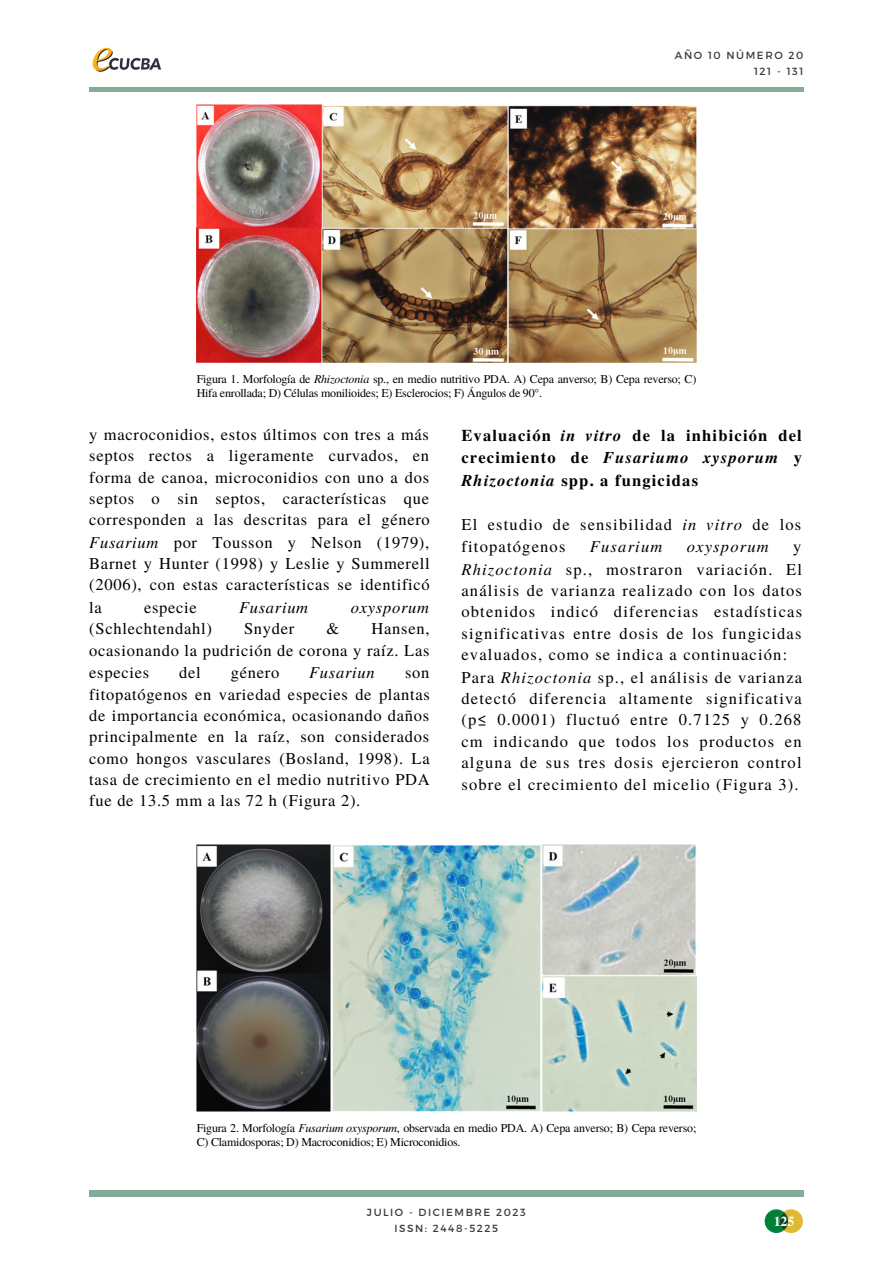
<style>
.page{position:relative;width:893px;height:1264px;background:#fff}
.page>*{position:absolute;margin:0;border:0;box-sizing:border-box;transform-origin:0 0}
.t1{font:16.5px/21.6px "Te X Gyre Termes";letter-spacing:.045em;color:#000;text-align:justify}
.t2{font:700 16.5px/22.5px "Te X Gyre Termes";letter-spacing:.07em;color:#000;text-align:justify}
.t3{font:16.5px/22.5px "Te X Gyre Termes";letter-spacing:.07em;color:#000}
.t4{font:italic 16.5px "Te X Gyre Termes";letter-spacing:.045em;color:#000}
.t5{font:italic 16.5px "Te X Gyre Termes";letter-spacing:.07em;color:#000}
.t6{font:700 13.8px "Te X Gyre Termes";color:#fefefe}
.t7{font:12px/14px "Te X Gyre Termes";letter-spacing:-.015em;color:#000}
.t8{font:10.35px "Montserrat";letter-spacing:.15em;color:#3a3a3a}
.s1{font-style:italic}
</style>
<div class="page">
<hr style="left:89px;top:88px;width:714px;height:3px;background:#83ad96">
<div style="left:89px;top:1190px;width:714px;height:6px;background:#83ad96"></div>
<svg style="left:764px;top:1209px;width:38px;height:23px"></svg>
<img style="left:92px;top:47px;width:69px;height:25px">
<img style="left:197px;top:105px;width:499px;height:257px">
<img style="left:197px;top:844px;width:499px;height:267px">
<p class="t8" style="left:674px;top:48px;width:130px">AÑO 10 NÚMERO 20</p>
<p class="t8" style="left:754px;top:64px;width:51px">121 - 131</p>
<p class="t7" style="left:197px;top:372px;width:501px">Figura 1. Morfología de <span class="s1">Rhizoctonia</span> sp., en medio nutritivo PDA. A) Cepa anverso; B) Cepa reverso; C)<br>Hifa enrollada; D) Células monilioides; E) Esclerocios; F) Ángulos de 90°.</p>
<p class="t1" style="left:89px;top:422px;width:342px">y macroconidios, estos últimos con tres a más septos rectos a ligeramente curvados, en forma de canoa, microconidios con uno a dos septos o sin septos, características que corresponden a las descritas para el género <span class="s1">Fusarium</span> por Tousson y Nelson (1979), Barnet y Hunter (1998) y Leslie y Summerell (2006), con estas características se identificó la</p>
<p class="t1" style="left:144px;top:596px;width:54px">especie</p>
<p class="t4" style="left:239px;top:595px;width:71px">Fusarium</p>
<p class="t4" style="left:351px;top:595px;width:80px">oxysporum</p>
<p class="t1" style="left:89px;top:617px;width:124px">(Schlechtendahl)</p>
<p class="t1" style="left:244px;top:617px;width:52px">Snyder</p>
<p class="t1" style="left:326px;top:617px;width:14px">&amp;</p>
<p class="t1" style="left:89px;top:617px;width:342px;text-indent:282px">Hansen, ocasionando la pudrición de corona y raíz. Las especies</p>
<p class="t1" style="left:179px;top:661px;width:23px">del</p>
<p class="t1" style="left:231px;top:661px;width:50px">género</p>
<p class="t4" style="left:309px;top:660px;width:67px">Fusariun</p>
<p class="t1" style="left:89px;top:661px;width:342px;text-indent:316px">son fitopatógenos en variedad especies de plantas de importancia económica, ocasionando daños principalmente en la raíz, son considerados como hongos vasculares (Bosland, 1998). La tasa de crecimiento en el medio nutritivo PDA fue de 13.5 mm a las 72 h (Figura 2).</p>
<p class="t2" style="left:461px;top:423px;width:342px">Evaluación <span class="s1">in vitro</span> de la inhibición del crecimiento de <span class="s1">Fusariumo xysporum</span> y <span class="s1">Rhizoctonia</span> spp. a fungicidas</p>
<p class="t3" style="left:461px;top:512px;width:341px">El estudio de sensibilidad <span class="s1">in vitro</span> de los fitopatógenos</p>
<p class="t5" style="left:590px;top:534px;width:74px">Fusarium</p>
<p class="t5" style="left:686px;top:534px;width:83px">oxysporum</p>
<p class="t1" style="left:461px;top:535px;width:342px;text-indent:332px">y <span class="s1">Rhizoctonia</span> sp., mostraron variación. El análisis de varianza realizado con los datos obtenidos indicó diferencias estadísticas significativas entre dosis de los fungicidas evaluados, como se indica a continuación:</p>
<p class="t1" style="left:461px;top:665px;width:342px">Para <span class="s1">Rhizoctonia</span> sp., el análisis de varianza detectó diferencia altamente significativa (p≤ 0.0001) fluctuó entre 0.7125 y 0.268 cm indicando que todos los productos en alguna de sus tres dosis ejercieron control sobre el crecimiento del micelio (Figura 3).</p>
<p class="t7" style="left:197px;top:1120px;width:501px">Figura 2. Morfología <span class="s1">Fusarium oxysporum</span>, observada en medio PDA. A) Cepa anverso; B) Cepa reverso;<br>C) Clamidosporas; D) Macroconidios; E) Microconidios.</p>
<p class="t8" style="left:367px;top:1205px;width:160px">JULIO - DICIEMBRE 2023</p>
<p class="t8" style="left:394px;top:1221px;width:105px">ISSN: 2448-5225</p>
<p class="t6" style="left:773px;top:1210px;width:22px">125</p>
</div>
